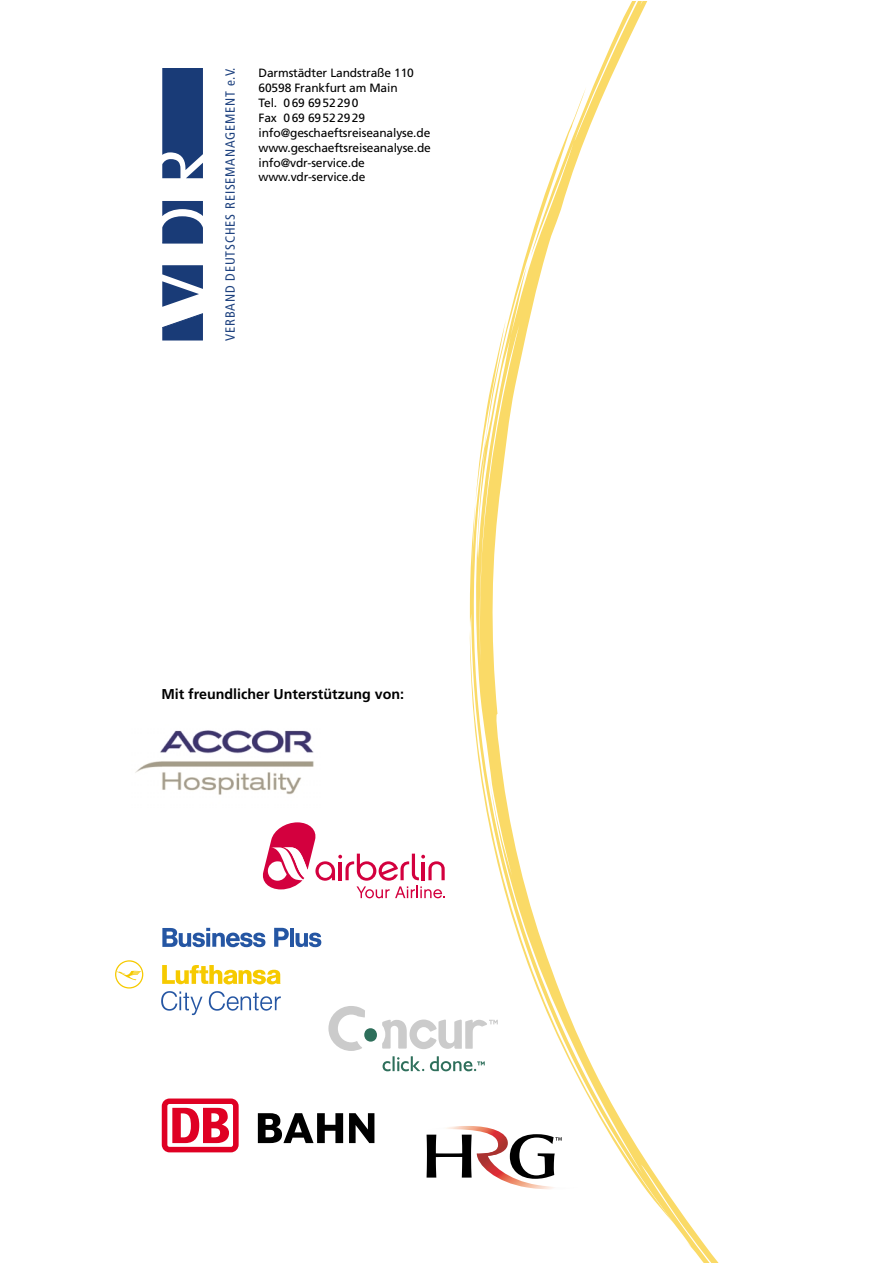
<style>
.page{position:relative;width:893px;height:1263px;background:#fff}
.page>*{position:absolute;margin:0;border:0;box-sizing:border-box;transform-origin:0 0}
.t1{font:700 14.25px "Frutiger";color:#000}
.t2{font:condensed 13.35px "Frutiger";letter-spacing:.06em;color:#1c407e}
.t3{font:12px/14.9px "Frutiger";letter-spacing:-.01em;color:#000}
</style>
<div class="page">
<svg style="left:506px;top:2px;width:213px;height:1261px"></svg>
<svg style="left:470px;top:629px;width:204px;height:595px"></svg>
<svg style="left:470px;top:321px;width:36px;height:308px"></svg>
<svg style="left:162px;top:266px;width:41px;height:41px"></svg>
<svg style="left:162px;top:314px;width:41px;height:27px"></svg>
<svg style="left:162px;top:201px;width:41px;height:42px"></svg>
<svg style="left:162px;top:68px;width:41px;height:110px;background:#2d4c83"></svg>
<img style="left:135px;top:730px;width:179px;height:65px">
<div style="left:364px;top:1028px;width:13px;height:14px;background:#2e6f5b;border-radius:6px"></div>
<svg style="left:382px;top:1056px;width:42px;height:15px"></svg>
<svg style="left:430px;top:1056px;width:54px;height:15px"></svg>
<svg style="left:382px;top:1019px;width:116px;height:30px"></svg>
<svg style="left:328px;top:1006px;width:37px;height:45px"></svg>
<div style="left:162px;top:1099px;width:77px;height:53px;background:#df0023;border-radius:8px"></div>
<div style="left:167px;top:1104px;width:66px;height:43px;background:#fff;border-radius:2px"></div>
<svg style="left:172px;top:1108px;width:57px;height:35px"></svg>
<svg style="left:349px;top:1113px;width:25px;height:30px"></svg>
<svg style="left:258px;top:1113px;width:85px;height:30px"></svg>
<svg style="left:115px;top:960px;width:28px;height:29px"></svg>
<svg style="left:162px;top:965px;width:118px;height:19px"></svg>
<svg style="left:161px;top:991px;width:120px;height:24px"></svg>
<svg style="left:162px;top:928px;width:103px;height:19px"></svg>
<svg style="left:274px;top:928px;width:15px;height:19px"></svg>
<hr style="left:290px;top:928px;width:4px;height:19px;background:#2556a3">
<svg style="left:295px;top:933px;width:26px;height:14px"></svg>
<svg style="left:426px;top:1135px;width:45px;height:43px"></svg>
<img style="left:428px;top:1126px;width:80px;height:30px">
<img style="left:476px;top:1151px;width:101px;height:39px">
<svg style="left:510px;top:1134px;width:52px;height:45px"></svg>
<svg style="left:263px;top:822px;width:182px;height:76px"></svg>
<p class="t2" style="left:225px;top:341px;width:275px;rotate:-90deg">VERBAND DEUTSCHES REISEMANAGEMENT e.V.</p>
<p class="t3" style="left:258px;top:67px;width:174px">Darmstädter Landstraße 110<br>60598 Frankfurt am Main<br>Tel. 069 6952290<br>Fax 069 69522929 info@geschaeftsreiseanalyse.de www.geschaeftsreiseanalyse.de info@vdr-service.de www.vdr-service.de</p>
<p class="t1" style="left:161px;top:689px;width:244px">Mit freundlicher Unterstützung von:</p>
</div>
